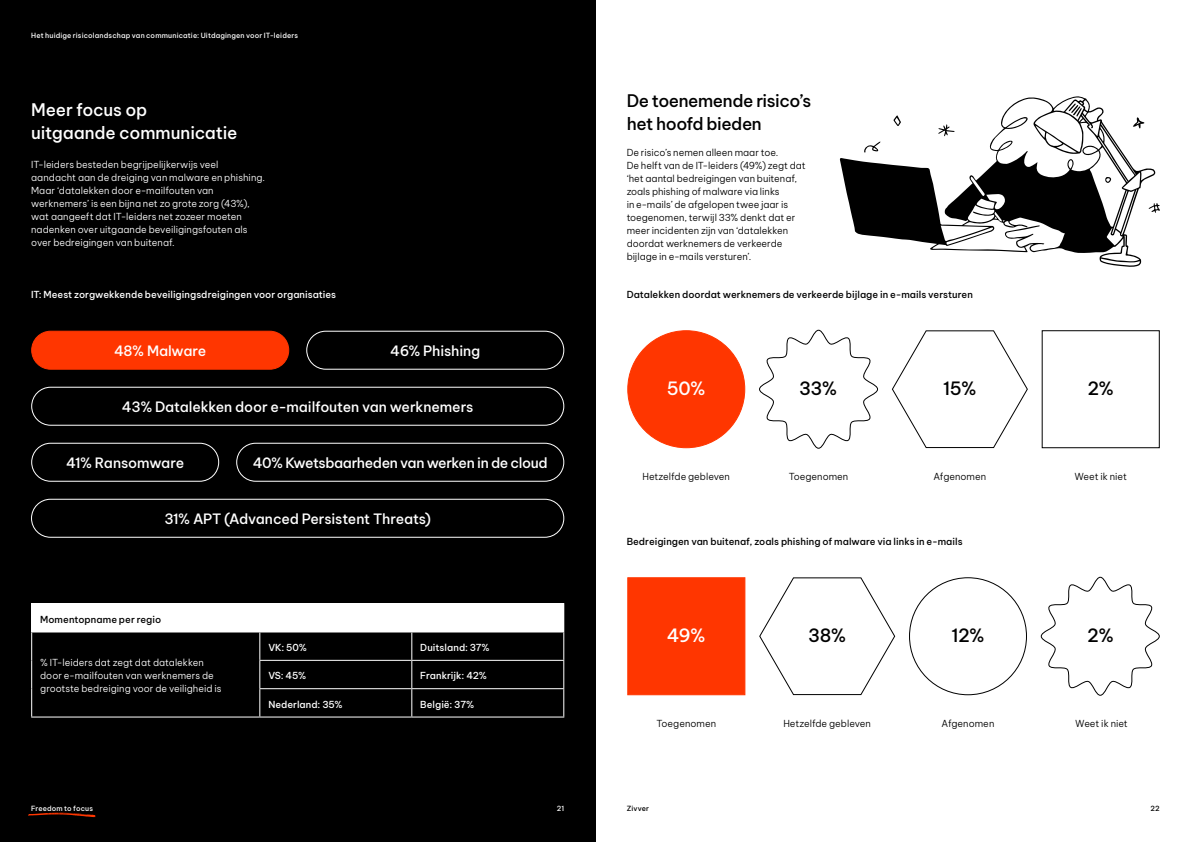
<style>
.page{position:relative;width:1191px;height:842px;background:#fff}
.page>*{position:absolute;margin:0;border:0;box-sizing:border-box;transform-origin:0 0}
.t1{font:500 18px "Be Vietnam Pro";letter-spacing:-.03em;color:#000}
.t2{font:500 18px "Be Vietnam Pro";color:#fff}
.t3{font:500 17px/23px "Be Vietnam Pro";letter-spacing:-.03em;color:#000}
.t4{font:500 17px/23px "Be Vietnam Pro";letter-spacing:-.01em;color:#fff}
.t5{font:500 14px "Be Vietnam Pro";letter-spacing:-.015em;color:#fff}
.t6{font:300 9.5px/13px "Be Vietnam Pro";letter-spacing:-.005em;color:#000}
.t7{font:300 9.5px/13px "Be Vietnam Pro";color:#fff}
.t8{font:500 9.5px "Be Vietnam Pro";letter-spacing:.005em;color:#000}
.t9{font:500 9.5px "Be Vietnam Pro";letter-spacing:.005em;color:#fff}
.t10{font:500 7px "Be Vietnam Pro";letter-spacing:.02em;color:#fff}
.t11{font:500 7px "Be Vietnam Pro";letter-spacing:.01em;color:#000}
</style>
<div class="page">
<div style="left:0;top:0;width:595px;height:842px;background:#000"></div>
<div style="left:32px;top:604px;width:532px;height:28px;background:#fff"></div>
<hr style="left:31px;top:603px;width:229px;height:1px;background:#fff">
<hr style="left:260px;top:603px;width:152px;height:1px;background:#fff">
<hr style="left:412px;top:603px;width:152px;height:1px;background:#fff">
<svg style="left:31px;top:604px;width:1px;height:112px"></svg>
<hr style="left:31px;top:716px;width:229px;height:1px;background:#fff">
<hr style="left:259px;top:660px;width:153px;height:1px;background:#fff">
<hr style="left:412px;top:660px;width:152px;height:1px;background:#fff">
<hr style="left:259px;top:688px;width:153px;height:1px;background:#fff">
<svg style="left:259px;top:632px;width:1px;height:84px"></svg>
<hr style="left:412px;top:688px;width:152px;height:1px;background:#fff">
<svg style="left:411px;top:632px;width:1px;height:84px"></svg>
<svg style="left:563px;top:632px;width:1px;height:84px"></svg>
<hr style="left:260px;top:716px;width:152px;height:1px;background:#fff">
<hr style="left:412px;top:716px;width:152px;height:1px;background:#fff">
<svg style="left:28px;top:813px;width:68px;height:4px"></svg>
<svg style="left:839px;top:96px;width:316px;height:171px"></svg>
<svg style="left:938px;top:124px;width:16px;height:12px"></svg>
<svg style="left:1132px;top:117px;width:12px;height:12px"></svg>
<svg style="left:864px;top:142px;width:16px;height:11px"></svg>
<svg style="left:1148px;top:203px;width:11px;height:10px"></svg>
<svg style="left:893px;top:115px;width:8px;height:11px"></svg>
<svg style="left:1105px;top:177px;width:6px;height:6px"></svg>
<svg style="left:1068px;top:104px;width:13px;height:13px"></svg>
<div style="left:32px;top:331px;width:257px;height:38px;background:#ff3600;border-radius:19px"></div>
<div style="left:31px;top:331px;width:258px;height:39px;border:1px solid #ff3600;border-radius:19px"></div>
<div style="left:31px;top:443px;width:188px;height:39px;border:1px solid #fff;border-radius:19px"></div>
<div style="left:236px;top:443px;width:328px;height:39px;border:1px solid #fff;border-radius:19px"></div>
<div style="left:31px;top:499px;width:533px;height:39px;border:1px solid #fff;border-radius:19px"></div>
<div style="left:306px;top:331px;width:258px;height:39px;border:1px solid #fff;border-radius:19px"></div>
<div style="left:31px;top:387px;width:533px;height:39px;border:1px solid #fff;border-radius:19px"></div>
<div style="left:628px;top:331px;width:116px;height:117px;background:#ff3600;border-radius:50%"></div>
<svg style="left:759px;top:329px;width:119px;height:120px"></svg>
<svg style="left:892px;top:330px;width:136px;height:118px"></svg>
<div style="left:1041px;top:330px;width:118px;height:118px;border:1px solid #000"></div>
<svg style="left:1040px;top:576px;width:120px;height:120px"></svg>
<svg style="left:759px;top:577px;width:136px;height:118px"></svg>
<div style="left:627px;top:577px;width:118px;height:118px;background:#ff3600;border:1px solid #ff3600"></div>
<p class="t10" style="left:31px;top:30px;width:268px">Het huidige risicolandschap van communicatie: Uitdagingen voor IT-leiders</p>
<h2 class="t4" style="left:31px;top:96px;width:208px">Meer focus op<br>uitgaande communicatie</h2>
<p class="t7" style="left:31px;top:157px;width:235px">IT-leiders besteden begrijpelijkerwijs veel aandacht aan de dreiging van malware en phishing.<br>Maar ‘datalekken door e-mailfouten van werknemers’ is een bijna net zo grote zorg (43%), wat aangeeft dat IT-leiders net zozeer moeten nadenken over uitgaande beveiligingsfouten als over bedreigingen van buitenaf.</p>
<p class="t9" style="left:31px;top:286px;width:306px">IT: Meest zorgwekkende beveiligingsdreigingen voor organisaties</p>
<h3 class="t5" style="left:114px;top:339px;width:94px">48% Malware</h3>
<h3 class="t5" style="left:390px;top:339px;width:92px">46% Phishing</h3>
<h3 class="t5" style="left:122px;top:395px;width:353px">43% Datalekken door e-mailfouten van werknemers</h3>
<h3 class="t5" style="left:66px;top:451px;width:119px">41% Ransomware</h3>
<h3 class="t5" style="left:253px;top:451px;width:296px">40% Kwetsbaarheden van werken in de cloud</h3>
<h3 class="t5" style="left:164px;top:507px;width:268px">31% APT (Advanced Persistent Threats)</h3>
<p class="t8" style="left:40px;top:611px;width:123px">Momentopname per regio</p>
<p class="t7" style="left:40px;top:655px;width:183px">% IT-leiders dat zegt dat datalekken door e-mailfouten van werknemers de grootste bedreiging voor de veiligheid is</p>
<p class="t9" style="left:268px;top:639px;width:40px">VK: 50%</p>
<p class="t9" style="left:420px;top:639px;width:71px">Duitsland: 37%</p>
<p class="t9" style="left:268px;top:668px;width:40px">VS: 45%</p>
<p class="t9" style="left:420px;top:668px;width:68px">Frankrijk: 42%</p>
<p class="t9" style="left:268px;top:696px;width:76px">Nederland: 35%</p>
<p class="t9" style="left:420px;top:696px;width:55px">België: 37%</p>
<h2 class="t3" style="left:626px;top:87px;width:186px">De toenemende risico’s het hoofd bieden</h2>
<p class="t6" style="left:626px;top:145px;width:181px">De risico’s nemen alleen maar toe.<br>De helft van de IT-leiders (49%) zegt dat ‘het aantal bedreigingen van buitenaf, zoals phishing of malware via links<br>in e-mails’ de afgelopen twee jaar is toegenomen, terwijl 33% denkt dat er meer incidenten zijn van ‘datalekken doordat werknemers de verkeerde bijlage in e-mails versturen’.</p>
<p class="t8" style="left:626px;top:286px;width:348px">Datalekken doordat werknemers de verkeerde bijlage in e-mails versturen</p>
<h1 class="t2" style="left:667px;top:373px;width:40px">50%</h1>
<p class="t6" style="left:642px;top:469px;width:89px">Hetzelfde gebleven</p>
<h1 class="t1" style="left:799px;top:373px;width:40px">33%</h1>
<p class="t6" style="left:788px;top:469px;width:61px">Toegenomen</p>
<h1 class="t1" style="left:943px;top:373px;width:35px">15%</h1>
<p class="t6" style="left:933px;top:469px;width:54px">Afgenomen</p>
<p class="t8" style="left:626px;top:533px;width:337px">Bedreigingen van buitenaf, zoals phishing of malware via links in e-mails</p>
<h1 class="t2" style="left:667px;top:620px;width:40px">49%</h1>
<p class="t6" style="left:656px;top:716px;width:61px">Toegenomen</p>
<h1 class="t1" style="left:808px;top:620px;width:40px">38%</h1>
<p class="t6" style="left:783px;top:716px;width:89px">Hetzelfde gebleven</p>
<h1 class="t1" style="left:951px;top:620px;width:35px">12%</h1>
<p class="t6" style="left:941px;top:716px;width:54px">Afgenomen</p>
<h1 class="t1" style="left:1087px;top:373px;width:28px">2%</h1>
<p class="t6" style="left:1074px;top:469px;width:54px">Weet ik niet</p>
<h1 class="t1" style="left:1087px;top:620px;width:28px">2%</h1>
<p class="t6" style="left:1075px;top:716px;width:54px">Weet ik niet</p>
<p class="t10" style="left:31px;top:802px;width:63px">Freedom to focus</p>
<p class="t10" style="left:557px;top:802px;width:9px">21</p>
<p class="t11" style="left:626px;top:802px;width:24px">Zivver</p>
<p class="t11" style="left:1150px;top:802px;width:11px">22</p>
</div>
